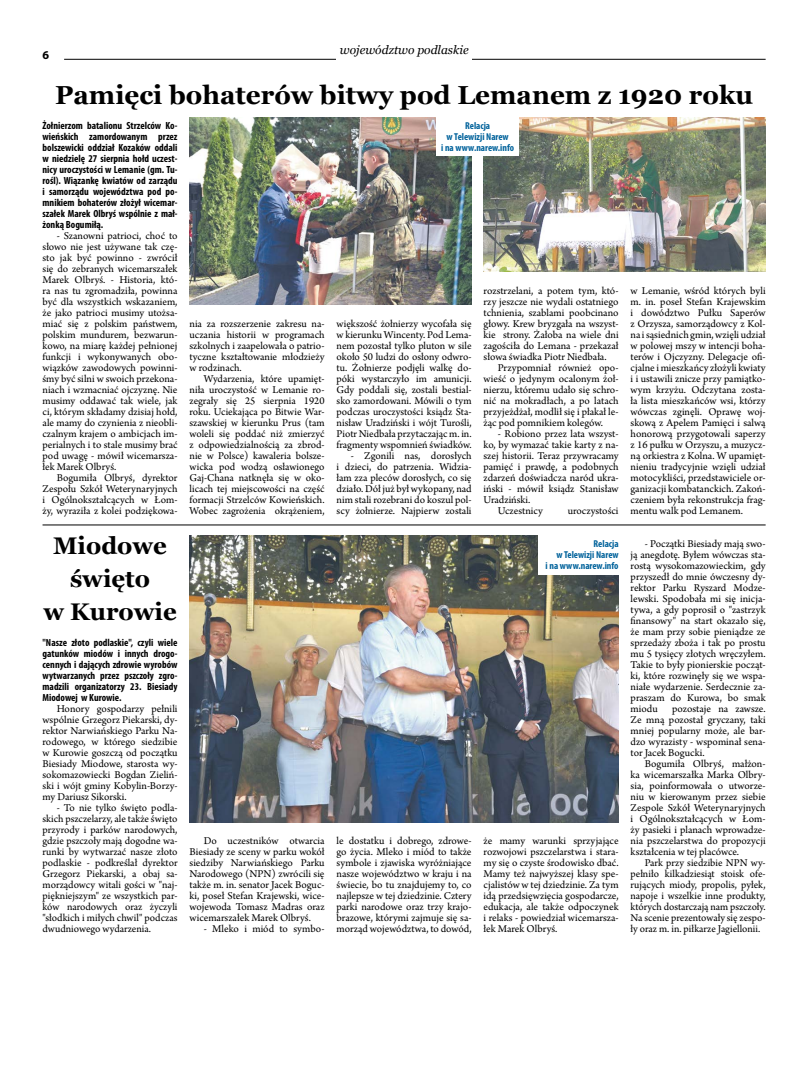
<style>
.page{position:relative;width:794px;height:1092px;background:#fff}
.page>*{position:absolute;margin:0;border:0;box-sizing:border-box;transform-origin:0 0}
.t1{font:700 26px "Georgia";color:#000}
.t2{font:700 24px/33px "Georgia";color:#000;text-align:center}
.t3{font:italic 12px "Georgia";color:#000}
.t4{font:700 12px "Myriad Pro";color:#000}
.t5{font:11px/11px "Arno Pro";color:#000;text-align:justify}
.t6{font:700 condensed 10.4px/11px "Myriad Pro";color:#000;text-align:justify}
.t7{font:700 condensed 10px/11px "Myriad Pro";color:#00629b;text-align:center}
</style>
<div class="page">
<hr style="left:64px;top:59px;width:701px;height:1px;background:#000">
<div style="left:336px;top:45px;width:136px;height:18px;background:#fff"></div>
<img style="left:189px;top:118px;width:283px;height:187px">
<img style="left:483px;top:118px;width:282px;height:154px">
<img style="left:189px;top:536px;width:429px;height:286px">
<hr style="left:43px;top:524px;width:722px;height:1px;background:#000">
<div style="left:436px;top:118px;width:83px;height:38px;background:#fff"></div>
<div style="left:538px;top:532px;width:80px;height:42px;background:#fff"></div>
<p class="t4" style="left:43px;top:48px;width:8px">6</p>
<p class="t3" style="left:340px;top:42px;width:130px">województwo podlaskie</p>
<h1 class="t1" style="left:55px;top:76px;width:699px">Pamięci bohaterów bitwy pod Lemanem z 1920 roku</h1>
<p class="t7" style="left:441px;top:120px;width:74px">Relacja<br>w Telewizji Narew<br>i na www.narew.info</p>
<p class="t6" style="left:43px;top:119px;width:136px">Żołnierzom batalionu Strzelców Ko&shy;wieńskich zamordowanym przez bolszewicki oddział Kozaków oddali w niedzielę 27 sierpnia hołd uczest&shy;nicy uroczystości w Lemanie (gm. Tu&shy;rośl). Wiązankę kwiatów od zarządu i samorządu województwa pod po&shy;mnikiem bohaterów złożył wicemar&shy;szałek Marek Olbryś wspólnie z mał&shy;żonką Bogumiłą.</p>
<p class="t5" style="left:43px;top:230px;width:136px;text-indent:14px">- Szanowni patrioci, choć to słowo nie jest używane tak czę&shy;sto jak być powinno - zwrócił się do zebranych wicemarszałek Marek Olbryś. - Historia, któ&shy;ra nas tu zgromadziła, powinna być dla wszystkich wskazaniem, że jako patrioci musimy utożsa&shy;miać się z polskim państwem, polskim mundurem, bezwarun&shy;kowo, na miarę każdej pełnionej funkcji i wykonywanych obo&shy;wiązków zawodowych powinni&shy;śmy być silni w swoich przekona&shy;niach i wzmacniać ojczyznę. Nie musimy oddawać tak wiele, jak ci, którym składamy dzisiaj hołd, ale mamy do czynienia z nieobli&shy;czalnym krajem o ambicjach im&shy;perialnych i to stale musimy brać pod uwagę - mówił wicemarsza&shy;łek Marek Olbryś.</p>
<p class="t5" style="left:43px;top:472px;width:136px;text-indent:14px">Bogumiła Olbryś, dyrektor Zespołu Szkół Weterynaryjnych i Ogólnokształcących w Łom&shy;ży, wyraziła z kolei podziękowa-</p>
<p class="t5" style="left:483px;top:285px;width:136px">rozstrzelani, a potem tym, któ&shy;rzy jeszcze nie wydali ostatniego tchnienia, szablami poobcinano głowy. Krew bryzgała na wszyst&shy;kie strony. Żałoba na wiele dni zagościła do Lemana - przekazał słowa świadka Piotr Niedbała.</p>
<p class="t5" style="left:483px;top:362px;width:136px;text-indent:14px">Przypomniał również opo&shy;wieść o jedynym ocalonym żoł&shy;nierzu, któremu udało się schro&shy;nić na mokradłach, a po latach przyjeżdżał, modlił się i płakał le&shy;żąc pod pomnikiem kolegów.</p>
<p class="t5" style="left:498px;top:428px;width:122px">- Robiono przez lata wszyst-</p>
<p class="t5" style="left:483px;top:439px;width:136px">ko, by wymazać takie karty z na-</p>
<p class="t5" style="left:483px;top:450px;width:136px">szej historii. Teraz przywracamy</p>
<p class="t5" style="left:483px;top:461px;width:136px">pamięć i prawdę, a podobnych</p>
<p class="t5" style="left:483px;top:472px;width:136px">zdarzeń doświadcza naród ukra-</p>
<p class="t5" style="left:483px;top:483px;width:136px">iński - mówił ksiądz Stanisław</p>
<p class="t5" style="left:483px;top:494px;width:48px">Uradziński.</p>
<p class="t5" style="left:498px;top:505px;width:47px">Uczestnicy</p>
<p class="t5" style="left:568px;top:505px;width:52px">uroczystości</p>
<p class="t5" style="left:630px;top:285px;width:136px">w Lemanie, wśród których byli m. in. poseł Stefan Krajewskim i dowództwo Pułku Saperów z Orzysza, samorządowcy z Kol&shy;na i sąsiednich gmin, wzięli udział w polowej mszy w intencji boha&shy;terów i Ojczyzny. Delegacje ofi&shy;cjalne i mieszkańcy złożyli kwiaty i i ustawili znicze przy pamiątko&shy;wym krzyżu. Odczytana zosta&shy;ła lista mieszkańców wsi, którzy wówczas zginęli. Oprawę woj&shy;skową z Apelem Pamięci i salwą honorową przygotowali saperzy z 16 pułku w Orzyszu, a muzycz&shy;ną orkiestra z Kolna. W upamięt&shy;nieniu tradycyjnie wzięli udział motocykliści, przedstawiciele or&shy;ganizacji kombatanckich. Zakoń&shy;czeniem była rekonstrukcja frag&shy;mentu walk pod Lemanem.</p>
<p class="t5" style="left:189px;top:318px;width:136px">nia za rozszerzenie zakresu na&shy;uczania historii w programach szkolnych i zaapelowała o patrio&shy;tyczne kształtowanie młodzieży w rodzinach.</p>
<p class="t5" style="left:189px;top:373px;width:136px;text-indent:14px">Wydarzenia, które upamięt&shy;niła uroczystość w Lemanie ro&shy;zegrały się 25 sierpnia 1920 roku. Uciekająca po Bitwie War&shy;szawskiej w kierunku Prus (tam woleli się poddać niż zmierzyć z odpowiedzialnością za zbrod&shy;nie w Polsce) kawaleria bolsze&shy;wicka pod wodzą osławionego Gaj-Chana natknęła się w oko&shy;licach tej miejscowości na część formacji Strzelców Kowieńskich.<br>Wobec zagrożenia okrążeniem,</p>
<p class="t5" style="left:336px;top:318px;width:136px">większość żołnierzy wycofała się w kierunku Wincenty. Pod Lema&shy;nem pozostał tylko pluton w sile około 50 ludzi do osłony odwro&shy;tu. Żołnierze podjęli walkę do&shy;póki wystarczyło im amunicji.<br>Gdy poddali się, zostali bestial&shy;sko zamordowani. Mówili o tym podczas uroczystości ksiądz Sta&shy;nisław Uradziński i wójt Turośli, Piotr Niedbała przytaczając m. in. fragmenty wspomnień świadków.</p>
<p class="t5" style="left:336px;top:450px;width:136px;text-indent:14px">- Zgonili nas, dorosłych i dzieci, do patrzenia. Widzia&shy;łam zza pleców dorosłych, co się działo. Dół już był wykopany, nad nim stali rozebrani do koszul pol&shy;scy żołnierze. Najpierw zostali</p>
<h2 class="t2" style="left:43px;top:528px;width:135px">Miodowe święto<br>w Kurowie</h2>
<p class="t6" style="left:43px;top:636px;width:136px">"Nasze złoto podlaskie", czyli wiele gatunków miodów i innych drogo&shy;cennych i dających zdrowie wyrobów wytwarzanych przez pszczoły zgro&shy;madzili organizatorzy 23. Biesiady Miodowej w Kurowie.</p>
<p class="t5" style="left:43px;top:703px;width:136px;text-indent:14px">Honory gospodarzy pełnili wspólnie Grzegorz Piekarski, dy&shy;rektor Narwiańskiego Parku Na&shy;rodowego, w którego siedzibie w Kurowie goszczą od początku Biesiady Miodowe, starosta wy&shy;sokomazowiecki Bogdan Zieliń&shy;ski i wójt gminy Kobylin-Borzy&shy;my Dariusz Sikorski.</p>
<p class="t5" style="left:43px;top:802px;width:136px;text-indent:14px">- To nie tylko święto podla&shy;skich pszczelarzy, ale także święto przyrody i parków narodowych, gdzie pszczoły mają dogodne wa&shy;runki by wytwarzać nasze złoto podlaskie - podkreślał dyrektor Grzegorz Piekarski, a obaj sa&shy;morządowcy witali gości w "naj&shy;piękniejszym" ze wszystkich par&shy;ków narodowych oraz życzyli "słodkich i miłych chwil" podczas dwudniowego wydarzenia.</p>
<p class="t5" style="left:189px;top:835px;width:136px;text-indent:14px">Do uczestników otwarcia Biesiady ze sceny w parku wokół siedziby Narwiańskiego Parku Narodowego (NPN) zwrócili się także m. in. senator Jacek Boguc&shy;ki, poseł Stefan Krajewski, wice&shy;wojewoda Tomasz Madras oraz wicemarszałek Marek Olbryś.</p>
<p class="t5" style="left:204px;top:923px;width:122px">- Mleko i miód to symbo-</p>
<p class="t7" style="left:545px;top:538px;width:74px;text-align:right">Relacja<br>w Telewizji Narew<br>i na www.narew.info</p>
<p class="t5" style="left:336px;top:835px;width:136px">le dostatku i dobrego, zdrowe&shy;go życia. Mleko i miód to także symbole i zjawiska wyróżniające nasze województwo w kraju i na świecie, bo tu znajdujemy to, co najlepsze w tej dziedzinie. Cztery parki narodowe oraz trzy krajo&shy;brazowe, którymi zajmuje się sa&shy;morząd województwa, to dowód,</p>
<p class="t5" style="left:483px;top:835px;width:136px">że mamy warunki sprzyjające rozwojowi pszczelarstwa i stara&shy;my się o czyste środowisko dbać.<br>Mamy też najwyższej klasy spe&shy;cjalistów w tej dziedzinie. Za tym idą przedsięwzięcia gospodarcze, edukacja, ale także odpoczynek i relaks - powiedział wicemarsza&shy;łek Marek Olbryś.</p>
<p class="t5" style="left:630px;top:538px;width:136px;text-indent:14px">- Początki Biesiady mają swo&shy;ją anegdotę. Byłem wówczas sta&shy;rostą wysokomazowieckim, gdy przyszedł do mnie ówczesny dy&shy;rektor Parku Ryszard Modze&shy;lewski. Spodobała mi się inicja&shy;tywa, a gdy poprosił o "zastrzyk finansowy" na start okazało się, że mam przy sobie pieniądze ze sprzedaży zboża i tak po prostu mu 5 tysięcy złotych wręczyłem.<br>Takie to były pionierskie począt&shy;ki, które rozwinęły się we wspa&shy;niałe wydarzenie. Serdecznie za&shy;praszam do Kurowa, bo smak miodu</p>
<p class="t5" style="left:630px;top:703px;width:136px;text-indent:42px">pozostaje na zawsze.<br>Ze mną pozostał gryczany, taki mniej popularny może, ale bar&shy;dzo wyrazisty - wspominał sena&shy;tor Jacek Bogucki.</p>
<p class="t5" style="left:630px;top:758px;width:136px;text-indent:14px">Bogumiła Olbryś, małżon&shy;ka wicemarszałka Marka Olbry&shy;sia, poinformowała o utworze&shy;niu w kierowanym przez siebie Zespole Szkół Weterynaryjnych i Ogólnokształcących w Łom&shy;ży pasieki i planach wprowadze&shy;nia pszczelarstwa do propozycji kształcenia w tej placówce.</p>
<p class="t5" style="left:630px;top:857px;width:136px;text-indent:14px">Park przy siedzibie NPN wy&shy;pełniło kilkadziesiąt stoisk ofe&shy;rujących miody, propolis, pyłek, napoje i wszelkie inne produkty, których dostarczają nam pszczoły.<br>Na scenie prezentowały się zespo&shy;ły oraz m. in. piłkarze Jagiellonii.</p>
</div>
